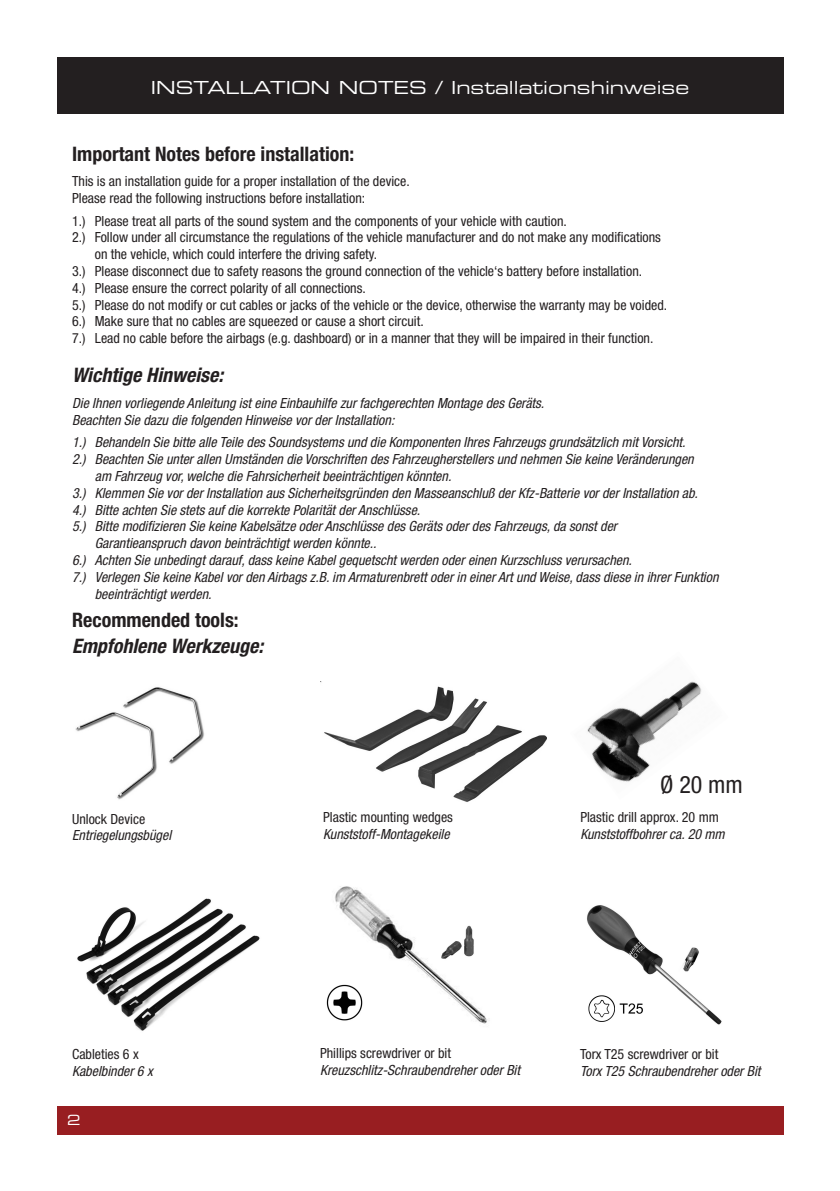
<style>
.page{position:relative;width:840px;height:1191px;background:#fff}
.page>*{position:absolute;margin:0;border:0;box-sizing:border-box;transform-origin:0 0}
.t1{font:condensed 24px "Helvetica Neue";color:#231f20}
.t2{font:700 condensed 20px "Helvetica Neue";color:#231f20}
.t3{font:italic 700 condensed 20px "Helvetica Neue";color:#231f20}
.t4{font:18px "Eurostile Extended Two";color:#fff}
.t5{font:italic condensed 14px/16.8px "Helvetica Neue";color:#231f20}
.t6{font:condensed 14px/16.8px "Helvetica Neue";color:#231f20}
.t7{font:14px "Eurostile Extended Two";color:#fff}
</style>
<div class="page">
<div style="left:57px;top:1106px;width:725px;height:28px;background:#981e21"></div>
<div style="left:57px;top:57px;width:725px;height:56px;background:#231f20"></div>
<img style="left:75px;top:687px;width:129px;height:113px">
<img style="left:320px;top:682px;width:227px;height:120px">
<img style="left:77px;top:898px;width:183px;height:133px">
<img style="left:326px;top:886px;width:164px;height:138px">
<img style="left:587px;top:681px;width:115px;height:101px">
<img style="left:587px;top:905px;width:135px;height:120px">
<p class="t4" style="left:151px;top:75px;width:539px">INSTALLATION NOTES / Installationshinweise</p>
<h2 class="t2" style="left:72px;top:141px;width:283px">Important Notes before installation:</h2>
<p class="t6" style="left:72px;top:172px;width:339px">This is an installation guide for a proper installation of the device.<br>Please read the following instructions before installation:</p>
<p class="t6" style="left:72px;top:212px;width:496px">1.) Please treat all parts of the sound system and the components of your vehicle with caution.</p>
<p class="t6" style="left:72px;top:229px;width:590px">2.) Follow under all circumstance the regulations of the vehicle manufacturer and do not make any modifications</p>
<p class="t6" style="left:95px;top:246px;width:284px">on the vehicle, which could interfere the driving safety.</p>
<p class="t6" style="left:72px;top:262px;width:571px">3.) Please disconnect due to safety reasons the ground connection of the vehicle‘s battery before installation.</p>
<p class="t6" style="left:72px;top:279px;width:295px">4.) Please ensure the correct polarity of all connections.</p>
<p class="t6" style="left:72px;top:296px;width:596px">5.) Please do not modify or cut cables or jacks of the vehicle or the device, otherwise the warranty may be voided.</p>
<p class="t6" style="left:72px;top:313px;width:353px">6.) Make sure that no cables are squeezed or cause a short circuit.</p>
<p class="t6" style="left:72px;top:330px;width:582px">7.) Lead no cable before the airbags (e.g. dashboard) or in a manner that they will be impaired in their function.</p>
<h2 class="t3" style="left:72px;top:363px;width:153px">Wichtige Hinweise:</h2>
<p class="t5" style="left:72px;top:394px;width:473px">Die Ihnen vorliegende Anleitung ist eine Einbauhilfe zur fachgerechten Montage des Geräts.<br>Beachten Sie dazu die folgenden Hinweise vor der Installation:</p>
<p class="t5" style="left:72px;top:434px;width:614px">1.) Behandeln Sie bitte alle Teile des Soundsystems und die Komponenten Ihres Fahrzeugs grundsätzlich mit Vorsicht.</p>
<p class="t5" style="left:72px;top:451px;width:622px">2.) Beachten Sie unter allen Umständen die Vorschriften des Fahrzeugherstellers und nehmen Sie keine Veränderungen</p>
<p class="t5" style="left:95px;top:467px;width:358px">am Fahrzeug vor, welche die Fahrsicherheit beeinträchtigen könnten.</p>
<p class="t5" style="left:72px;top:484px;width:627px">3.) Klemmen Sie vor der Installation aus Sicherheitsgründen den Masseanschluß der Kfz-Batterie vor der Installation ab.</p>
<p class="t5" style="left:72px;top:501px;width:349px">4.) Bitte achten Sie stets auf die korrekte Polarität der Anschlüsse.</p>
<p class="t5" style="left:72px;top:518px;width:546px">5.) Bitte modifizieren Sie keine Kabelsätze oder Anschlüsse des Geräts oder des Fahrzeugs, da sonst der</p>
<p class="t5" style="left:95px;top:535px;width:283px">Garantieanspruch davon beinträchtigt werden könnte..</p>
<p class="t5" style="left:72px;top:551px;width:561px">6.) Achten Sie unbedingt darauf, dass keine Kabel gequetscht werden oder einen Kurzschluss verursachen.</p>
<p class="t5" style="left:72px;top:568px;width:647px">7.) Verlegen Sie keine Kabel vor den Airbags z.B. im Armaturenbrett oder in einer Art und Weise, dass diese in ihrer Funktion</p>
<p class="t5" style="left:95px;top:585px;width:118px">beeinträchtigt werden.</p>
<h2 class="t2" style="left:72px;top:607px;width:168px">Recommended tools:</h2>
<h2 class="t3" style="left:72px;top:634px;width:193px">Empfohlene Werkzeuge:</h2>
<p class="t6" style="left:72px;top:810px;width:75px">Unlock Device</p>
<p class="t5" style="left:72px;top:827px;width:101px">Entriegelungsbügel</p>
<p class="t6" style="left:323px;top:808px;width:131px">Plastic mounting wedges</p>
<p class="t5" style="left:323px;top:825px;width:128px">Kunststoff-Montagekeile</p>
<h1 class="t1" style="left:660px;top:770px;width:84px">Ø 20 mm</h1>
<p class="t6" style="left:580px;top:808px;width:140px">Plastic drill approx. 20 mm</p>
<p class="t5" style="left:580px;top:825px;width:146px">Kunststoffbohrer ca. 20 mm</p>
<p class="t6" style="left:72px;top:1046px;width:68px">Cableties 6 x</p>
<p class="t5" style="left:72px;top:1062px;width:82px">Kabelbinder 6 x</p>
<p class="t7" style="left:67px;top:1110px;width:15px">2</p>
<p class="t6" style="left:320px;top:1044px;width:132px">Phillips screwdriver or bit</p>
<p class="t5" style="left:320px;top:1061px;width:201px">Kreuzschlitz-Schraubendreher oder Bit</p>
<p class="t6" style="left:579px;top:1045px;width:140px">Torx T25 screwdriver or bit</p>
<p class="t5" style="left:579px;top:1062px;width:182px">Torx T25 Schraubendreher oder Bit</p>
</div>
